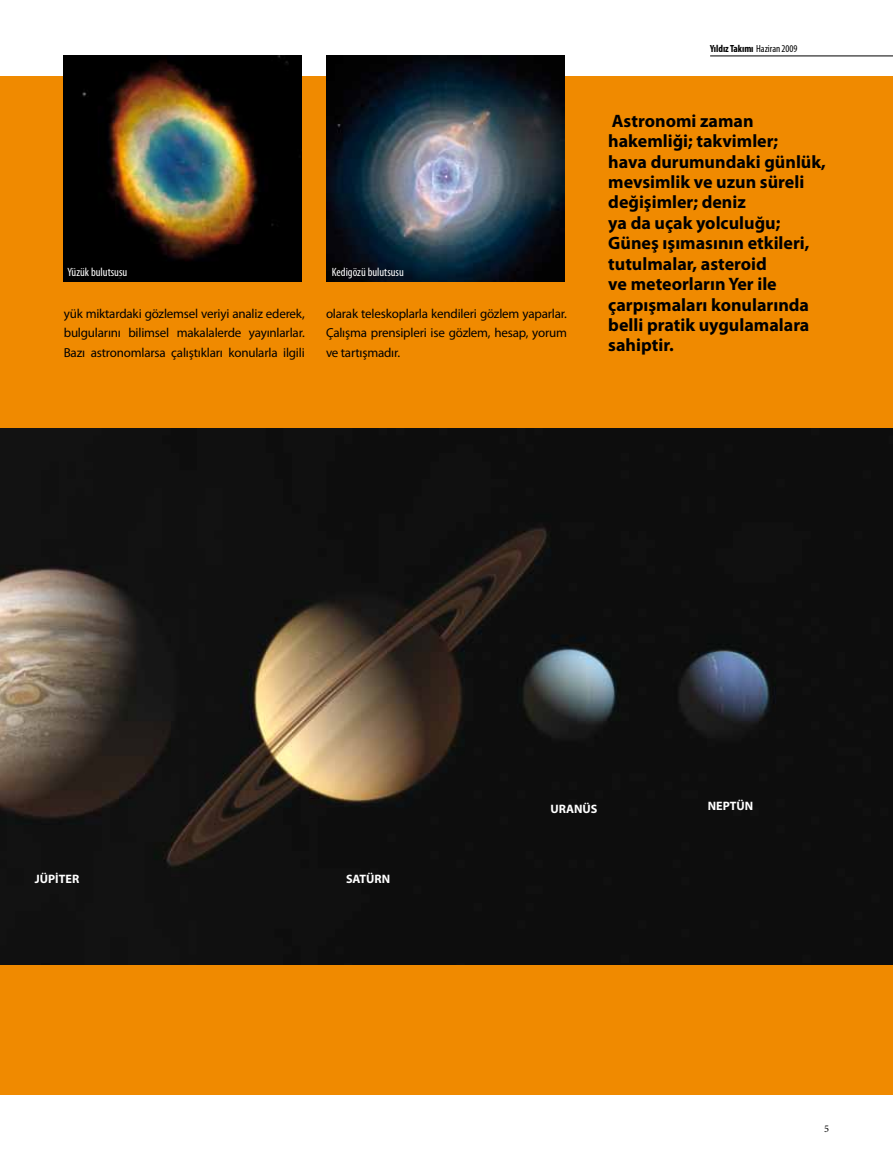
<style>
.page{position:relative;width:893px;height:1170px;background:#fff}
.page>*{position:absolute;margin:0;border:0;box-sizing:border-box;transform-origin:0 0}
.t1{font:700 18px/20.4px "Myriad Pro";color:#000}
.t2{font:13.05px/19.5px "Myriad Pro";letter-spacing:-.015em;color:#000;text-align:justify}
.t3{font:700 12.15px "Myriad Pro";color:#fff}
.t4{font:condensed 12px "Myriad Pro";color:#fff}
.t5{font:700 condensed 10.35px "Myriad Pro";letter-spacing:-.005em;color:#000}
.t6{font:10.35px "Minion Pro";color:#000}
.s1{font-weight:400}
</style>
<div class="page">
<hr style="left:710px;top:56px;width:183px;height:1px;background:#000">
<div style="left:0;top:77px;width:893px;height:1017px;background:#f08a00"></div>
<img style="left:0;top:429px;width:893px;height:535px">
<img style="left:326px;top:56px;width:238px;height:225px">
<img style="left:64px;top:56px;width:238px;height:225px">
<p class="t4" style="left:68px;top:264px;width:61px">Yüzük bulutsusu</p>
<p class="t4" style="left:332px;top:264px;width:73px">Kedigözü bulutsusu</p>
<p class="t2" style="left:64px;top:303px;width:242px">yük miktardaki gözlemsel veriyi analiz ederek, bulgularını bilimsel makalalerde yayınlarlar.<br>Bazı astronomlarsa çalıştıkları konularla ilgili</p>
<p class="t2" style="left:326px;top:303px;width:242px">olarak teleskoplarla kendileri gözlem yaparlar.<br>Çalışma prensipleri ise gözlem, hesap, yorum ve tartışmadır.</p>
<p class="t5" style="left:710px;top:42px;width:89px">Yıldız Takımı <span class="s1">Haziran 2009</span></p>
<p class="t1" style="left:608px;top:110px;width:219px">Astronomi zaman hakemliği; takvimler;<br>hava durumundaki günlük, mevsimlik ve uzun süreli değişimler; deniz<br>ya da uçak yolculuğu;<br>Güneş ışımasının etkileri, tutulmalar, asteroid<br>ve meteorların Yer ile çarpışmaları konularında belli pratik uygulamalara sahiptir.</p>
<p class="t3" style="left:35px;top:870px;width:46px">JÜPİTER</p>
<p class="t3" style="left:346px;top:870px;width:46px">SATÜRN</p>
<p class="t3" style="left:550px;top:801px;width:49px">URANÜS</p>
<p class="t3" style="left:708px;top:798px;width:47px">NEPTÜN</p>
<p class="t6" style="left:824px;top:1121px;width:6px">5</p>
</div>
